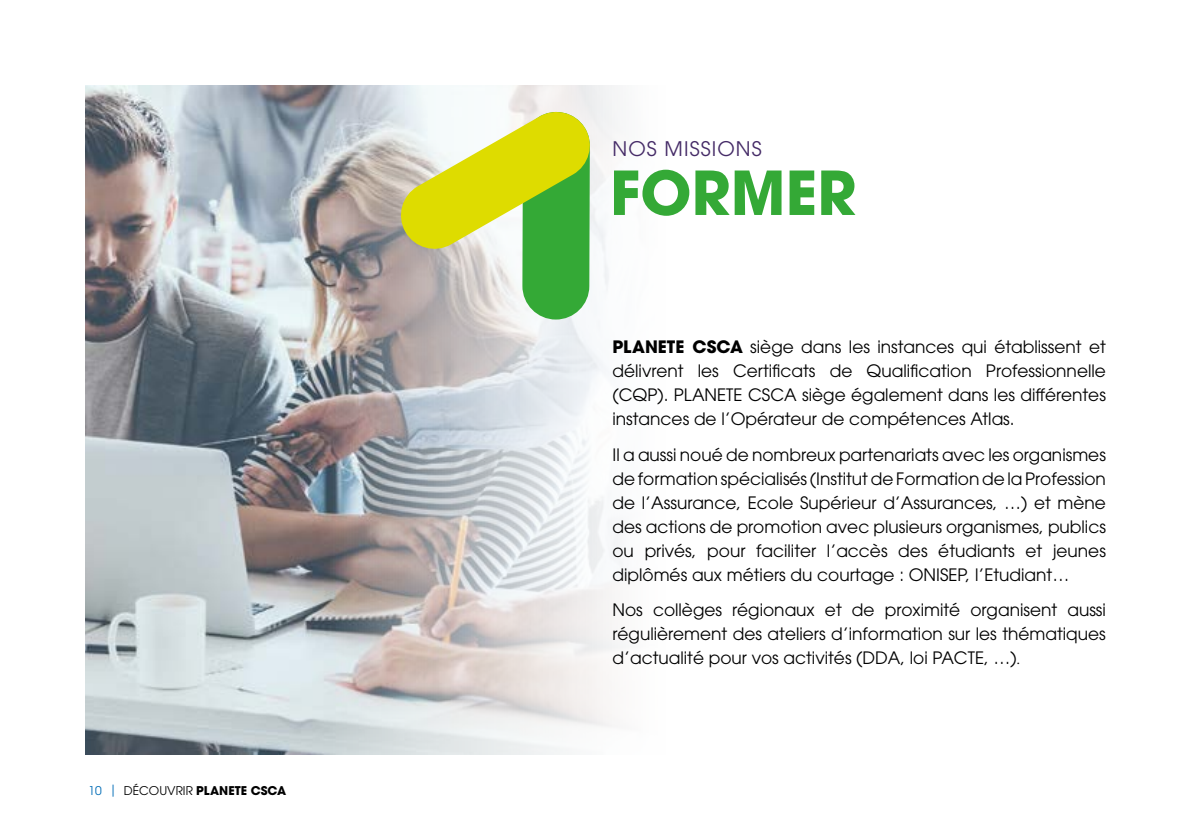
<style>
.page{position:relative;width:1191px;height:840px;background:#fff}
.page>*{position:absolute;margin:0;border:0;box-sizing:border-box;transform-origin:0 0}
.t1{font:700 60px "ITC Avant Garde Pro";color:#34a936}
.t2{font:20px "ITC Avant Garde Pro";letter-spacing:.055em;color:#452b67}
.t3{font:17px/24px "ITC Avant Garde Pro";color:#000;text-align:justify}
.t4{font:700 12px "ITC Avant Garde Pro";color:#000}
.s1{font-weight:400;color:#006cb6}
.s2{font-weight:400}
.s3{font-weight:700}
.s4{font-family:"Akrobat"}
</style>
<div class="page">
<img style="left:85px;top:85px;width:537px;height:669px">
<div style="left:522px;top:112px;width:68px;height:207px;background:#34a936;border-radius:33px"></div>
<svg style="left:396px;top:107px;width:198px;height:146px"></svg>
<p class="t4" style="left:88px;top:781px;width:199px"><span class="s1">10 |</span> <span class="s2">DÉCOUVRIR</span> PLANETE CSCA</p>
<p class="t2" style="left:612px;top:136px;width:151px">NOS MISSIONS</p>
<h1 class="t1" style="left:610px;top:153px;width:248px">FORMER</h1>
<p class="t3" style="left:612px;top:334px;width:495px"><span class="s3">PLANETE CSCA</span> siège dans les instances qui établissent et délivrent les Certificats de Qualification Professionnelle (CQP). PLANETE CSCA siège également dans les différentes instances de l’Opérateur de compétences Atlas.</p>
<p class="t3" style="left:612px;top:442px;width:495px">Il a aussi noué de nombreux partenariats avec les organismes de formation spécialisés (Institut de Formation de la Profession de l’Assurance, Ecole Supérieur d’Assurances, …) et mène des actions de promotion avec plusieurs organismes, publics ou privés, pour faciliter l’accès des étudiants et jeunes diplômés aux métiers du courtage : ONISEP, l’Etudiant…</p>
<p class="t3" style="left:612px;top:597px;width:495px">Nos collèges régionaux et de proximité organisent aussi régulièrement des ateliers d’information sur les thématiques d’actualité pour vos activités (DDA, loi PACTE, …)<span class="s4">.</span></p>
</div>
